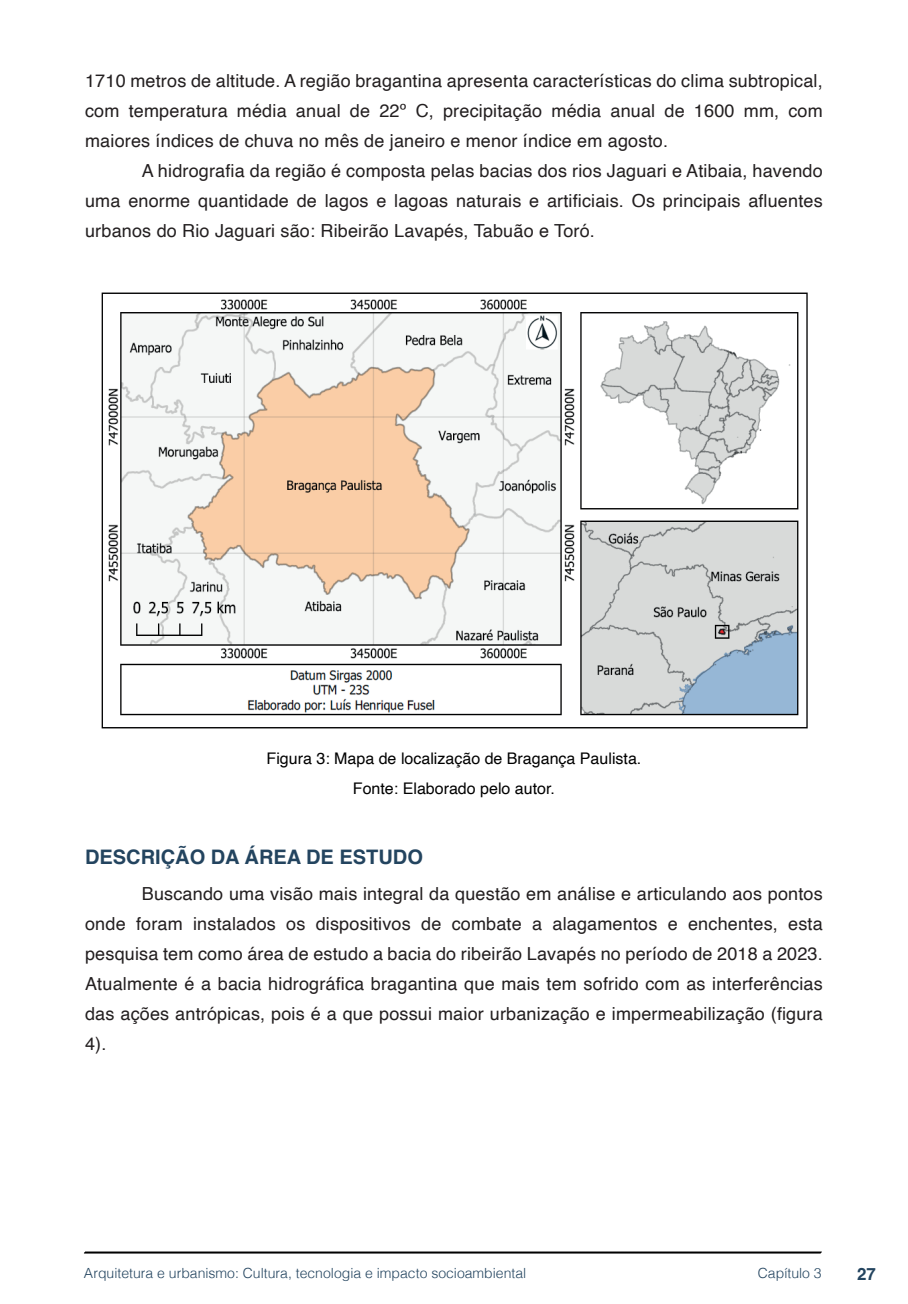
<style>
.page{position:relative;width:908px;height:1304px;background:#fff}
.page>*{position:absolute;margin:0;border:0;box-sizing:border-box;transform-origin:0 0}
.TITULOS{font:700 20px "Helvetica";color:#23445f}
.txt{font:18px/30px "Helvetica";letter-spacing:.01em;color:#231f20;text-align:justify}
.t1{font:700 16.8px "Helvetica";color:#23445f}
.imagens_graf_tab{font:16px "Helvetica";color:#000}
.t2{font:300 14px "Helvetica";color:#23445f}
</style>
<div class="page">
<svg style="left:84px;top:1251px;width:737px;height:3px;background:#515151"></svg>
<img style="left:101px;top:292px;width:707px;height:437px">
<p class="txt" style="left:85px;top:66px;width:738px">1710 metros de altitude. A região bragantina apresenta características do clima subtropical, com temperatura média anual de 22º C, precipitação média anual de 1600 mm, com maiores índices de chuva no mês de janeiro e menor índice em agosto.</p>
<p class="txt" style="left:85px;top:156px;width:738px;text-indent:57px">A hidrografia da região é composta pelas bacias dos rios Jaguari e Atibaia, havendo uma enorme quantidade de lagos e lagoas naturais e artificiais. Os principais afluentes urbanos do Rio Jaguari são: Ribeirão Lavapés, Tabuão e Toró.</p>
<p class="imagens_graf_tab" style="left:266px;top:746px;width:376px">Figura 3: Mapa de localização de Bragança Paulista.</p>
<p class="imagens_graf_tab" style="left:353px;top:776px;width:203px">Fonte: Elaborado pelo autor.</p>
<p class="TITULOS" style="left:85px;top:845px;width:339px">DESCRIÇÃO DA ÁREA DE ESTUDO</p>
<p class="txt" style="left:85px;top:879px;width:738px;text-indent:57px">Buscando uma visão mais integral da questão em análise e articulando aos pontos onde foram instalados os dispositivos de combate a alagamentos e enchentes, esta pesquisa tem como área de estudo a bacia do ribeirão Lavapés no período de 2018 a 2023.<br>Atualmente é a bacia hidrográfica bragantina que mais tem sofrido com as interferências das ações antrópicas, pois é a que possui maior urbanização e impermeabilização (figura 4).</p>
<p class="t2" style="left:84px;top:1261px;width:443px">Arquitetura e urbanismo: Cultura, tecnologia e impacto socioambiental</p>
<p class="t2" style="left:757px;top:1261px;width:65px">Capítulo 3</p>
<p class="t1" style="left:856px;top:1264px;width:20px">27</p>
</div>
